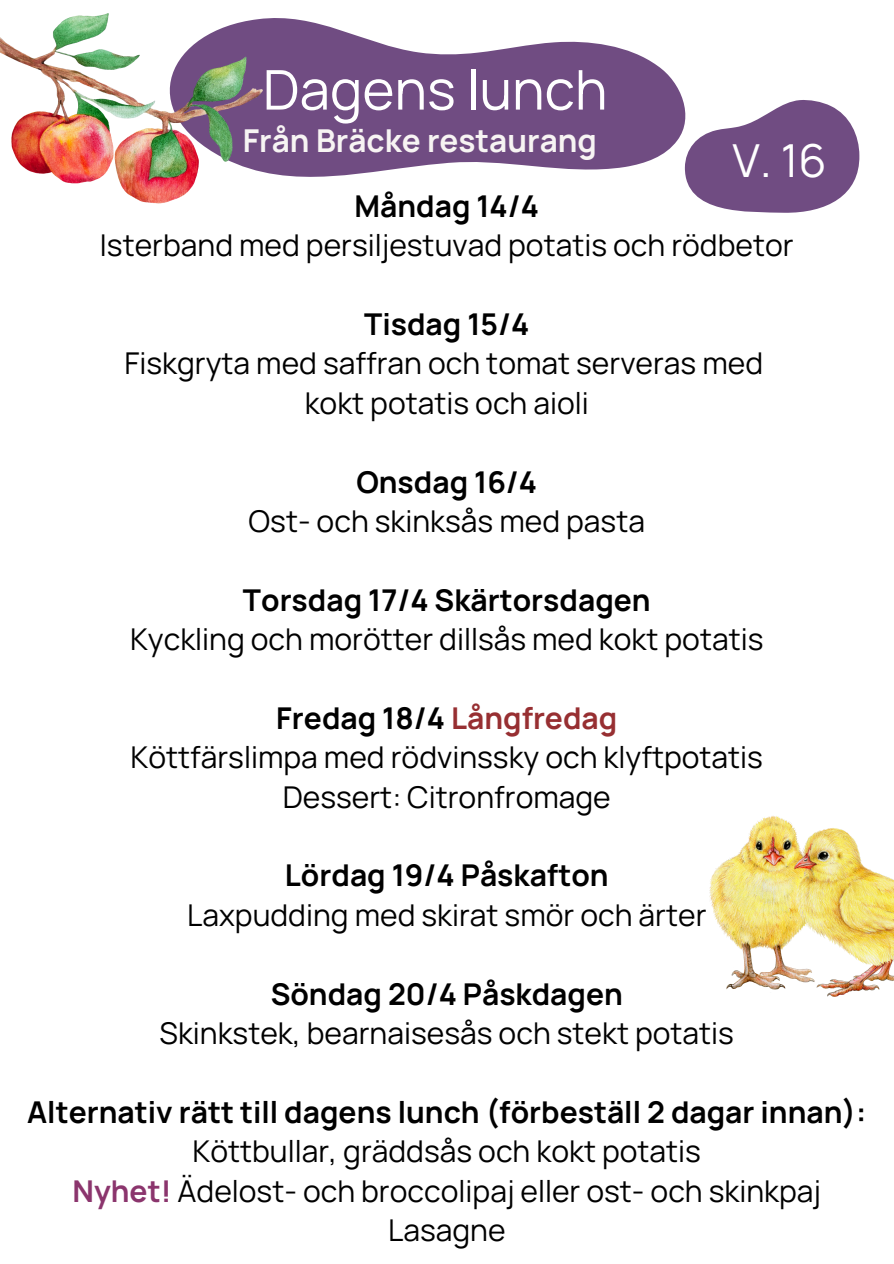
<style>
.page{position:relative;width:894px;height:1264px;background:#fff}
.page>*{position:absolute;margin:0;border:0;box-sizing:border-box;transform-origin:0 0}
.t1{font:54.75px "Manrope";color:#fff}
.t2{font:45.45px "Manrope";color:#fff}
.t3{font:700 31.5px "Manrope";color:#f7f4f3}
.t4{font:30px/39.3px "Manrope";color:#000;text-align:center}
.s1{font-weight:700}
.s2{font-weight:700;color:#972f32}
.s3{font-weight:700;color:#8b356d}
</style>
<div class="page">
<svg style="left:262px;top:18px;width:422px;height:159px;fill:#704c82"></svg>
<svg style="left:684px;top:100px;width:175px;height:113px"></svg>
<img style="left:709px;top:816px;width:184px;height:180px">
<img style="left:0;top:14px;width:262px;height:190px">
<p class="t1" style="left:263px;top:51px;width:346px">Dagens lunch</p>
<p class="t3" style="left:243px;top:118px;width:356px">Från Bräcke restaurang</p>
<p class="t2" style="left:732px;top:128px;width:95px">V. 16</p>
<h4 class="t4" style="left:100px;top:185px;width:695px"><span class="s1">Måndag 14/4<br></span>Isterband med persiljestuvad potatis och rödbetor</h4>
<h4 class="t4" style="left:124px;top:304px;width:640px"><span class="s1">Tisdag 15/4<br></span>Fiskgryta med saffran och tomat serveras med kokt potatis och aioli</h4>
<h4 class="t4" style="left:248px;top:461px;width:398px"><span class="s1">Onsdag 16/4<br></span>Ost- och skinksås med pasta</h4>
<h4 class="t4" style="left:130px;top:579px;width:634px"><span class="s1">Torsdag 17/4 Skärtorsdagen<br></span>Kyckling och morötter dillsås med kokt potatis</h4>
<h4 class="t4" style="left:130px;top:697px;width:633px"><span class="s1">Fredag 18/4</span> <span class="s2">Långfredag<br></span>Köttfärslimpa med rödvinssky och klyftpotatis<br>Dessert: Citronfromage</h4>
<h4 class="t4" style="left:187px;top:855px;width:520px"><span class="s1">Lördag 19/4 Påskafton<br></span>Laxpudding med skirat smör och ärter</h4>
<h4 class="t4" style="left:159px;top:973px;width:576px"><span class="s1">Söndag 20/4 Påskdagen<br></span>Skinkstek, bearnaisesås och stekt potatis</h4>
<p class="t4" style="left:27px;top:1091px;width:840px"><span class="s1">Alternativ rätt till dagens lunch (förbeställ 2 dagar innan):<br></span>Köttbullar, gräddsås och kokt potatis<br><span class="s3">Nyhet!</span> Ädelost- och broccolipaj eller ost- och skinkpaj Lasagne</p>
</div>
